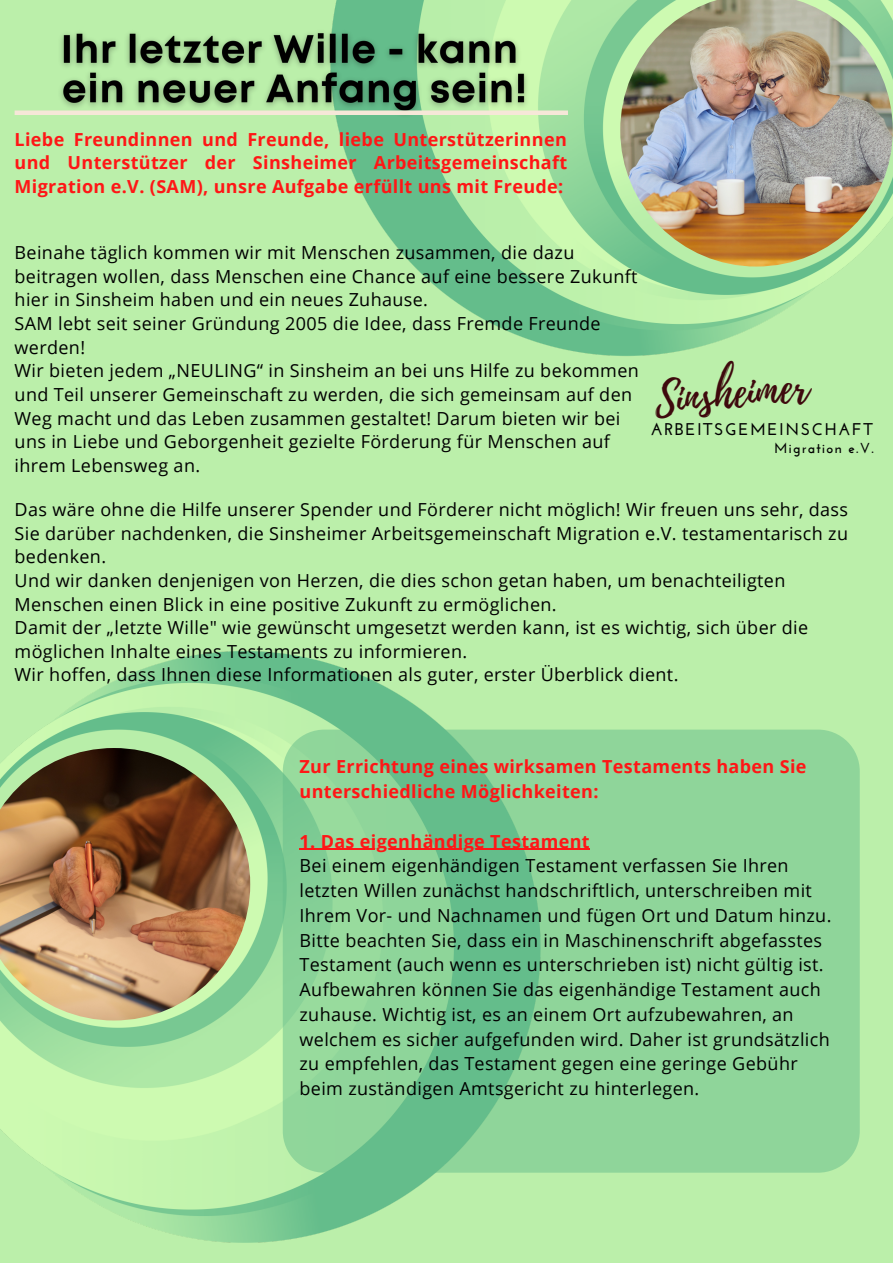
<style>
.page{position:relative;width:893px;height:1264px;background:#fff}
.page>*{position:absolute;margin:0;border:0;box-sizing:border-box;transform-origin:0 0}
.t1{font:44.55px "Playlist Script";color:#3e090d}
.t2{font:18px/23.5px "Open Sans";letter-spacing:.02em;color:#000}
.t3{font:700 18px/23.5px "Open Sans";letter-spacing:.02em;color:#ff1616;text-align:justify}
.t4{font:700 16.95px "Josefin Sans";letter-spacing:.09em;color:#000}
.t5{font:700 14.4px "Josefin Sans";letter-spacing:.09em;color:#000}
</style>
<div class="page">
<div style="left:0;top:0;width:892px;height:1262px;background:#bbefaa"></div>
<img style="left:0;top:651px;width:620px;height:592px">
<img style="left:332px;top:0;width:512px;height:356px">
<img style="left:620px;top:0;width:272px;height:266px">
<img style="left:0;top:748px;width:250px;height:272px">
<img style="left:60px;top:23px;width:479px;height:101px">
<div style="left:15px;top:110px;width:553px;height:5px;background:#f6e7d8"></div>
<svg style="left:283px;top:729px;width:576px;height:443px;background:#88d197"></svg>
<hr style="left:299px;top:848px;width:291px;height:2px;background:#ff1616">
<p class="t3" style="left:15px;top:127px;width:554px">Liebe Freundinnen und Freunde, liebe Unterstützerinnen und Unterstützer der Sinsheimer Arbeitsgemeinschaft Migration e.V. (SAM), unsre Aufgabe erfüllt uns mit Freude:</p>
<p class="t2" style="left:15px;top:240px;width:625px">Beinahe täglich kommen wir mit Menschen zusammen, die dazu beitragen wollen, dass Menschen eine Chance auf eine bessere Zukunft hier in Sinsheim haben und ein neues Zuhause.<br>SAM lebt seit seiner Gründung 2005 die Idee, dass Fremde Freunde werden!<br>Wir bieten jedem „NEULING“ in Sinsheim an bei uns Hilfe zu bekommen und Teil unserer Gemeinschaft zu werden, die sich gemeinsam auf den Weg macht und das Leben zusammen gestaltet! Darum bieten wir bei uns in Liebe und Geborgenheit gezielte Förderung für Menschen auf ihrem Lebensweg an.</p>
<h1 class="t1" style="left:651px;top:368px;width:156px;rotate:-5deg">Sinsheimer</h1>
<p class="t4" style="left:650px;top:422px;width:224px">ARBEITSGEMEINSCHAFT</p>
<p class="t5" style="left:774px;top:442px;width:101px">Migration e.V.</p>
<p class="t2" style="left:15px;top:497px;width:835px">Das wäre ohne die Hilfe unserer Spender und Förderer nicht möglich! Wir freuen uns sehr, dass Sie darüber nachdenken, die Sinsheimer Arbeitsgemeinschaft Migration e.V. testamentarisch zu bedenken.<br>Und wir danken denjenigen von Herzen, die dies schon getan haben, um benachteiligten Menschen einen Blick in eine positive Zukunft zu ermöglichen.<br>Damit der „letzte Wille" wie gewünscht umgesetzt werden kann, ist es wichtig, sich über die möglichen Inhalte eines Testaments zu informieren.<br>Wir hoffen, dass Ihnen diese Informationen als guter, erster Überblick dient.</p>
<p class="t3" style="left:299px;top:754px;width:508px;line-height:24.8px">Zur Errichtung eines wirksamen Testaments haben Sie unterschiedliche Möglichkeiten:</p>
<p class="t3" style="left:299px;top:828px;width:292px">1. Das eigenhändige Testament</p>
<p class="t2" style="left:299px;top:853px;width:533px;line-height:24.8px">Bei einem eigenhändigen Testament verfassen Sie Ihren letzten Willen zunächst handschriftlich, unterschreiben mit Ihrem Vor- und Nachnamen und fügen Ort und Datum hinzu.<br>Bitte beachten Sie, dass ein in Maschinenschrift abgefasstes Testament (auch wenn es unterschrieben ist) nicht gültig ist.<br>Aufbewahren können Sie das eigenhändige Testament auch zuhause. Wichtig ist, es an einem Ort aufzubewahren, an welchem es sicher aufgefunden wird. Daher ist grundsätzlich zu empfehlen, das Testament gegen eine geringe Gebühr beim zuständigen Amtsgericht zu hinterlegen.</p>
</div>
